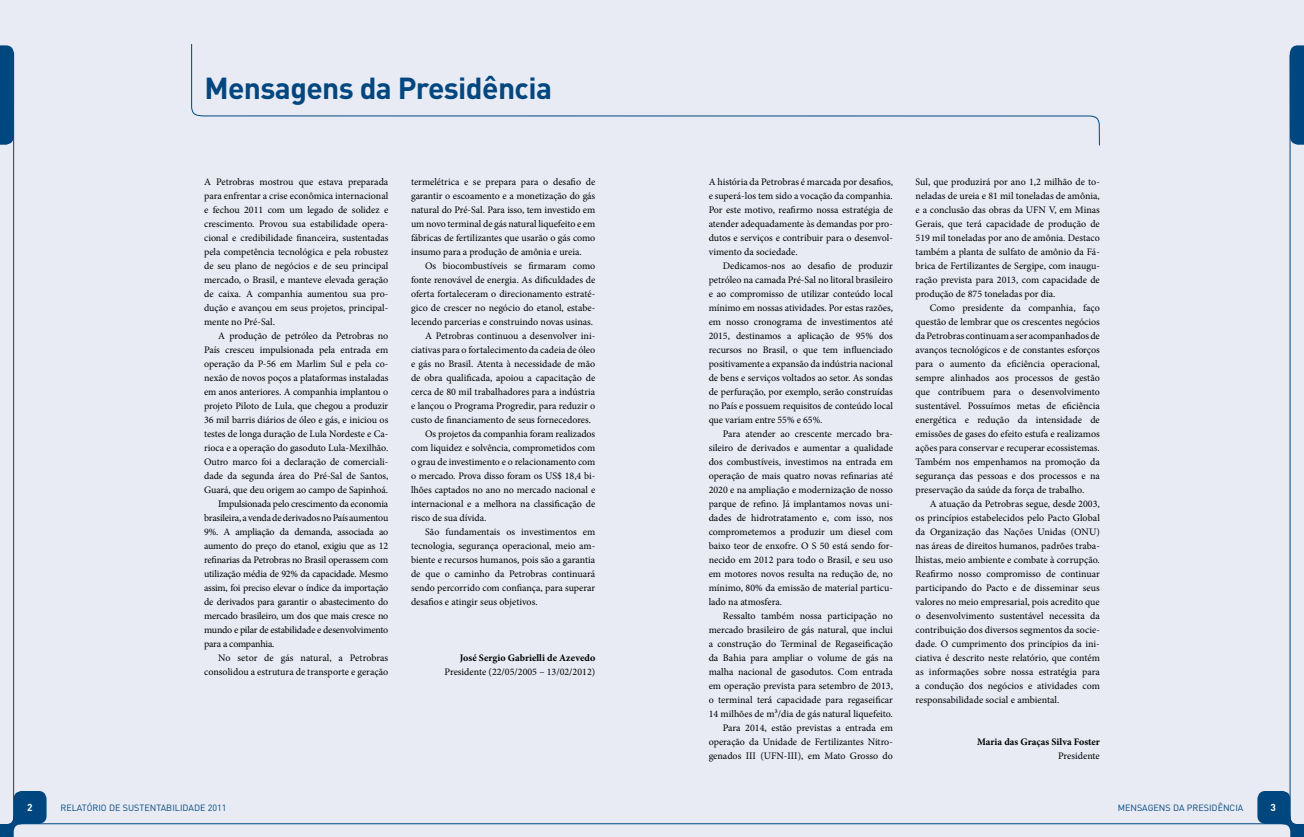
<style>
.page{position:relative;width:1304px;height:837px;background:#fff}
.page>*{position:absolute;margin:0;border:0;box-sizing:border-box;transform-origin:0 0}
.t1{font:700 30px "DIN";letter-spacing:-.02em;color:#00467f}
.t2{font:10px/14px "Minion Pro";letter-spacing:-.005em;color:#000;text-align:justify}
.t3{font:700 10px "Minion Pro";color:#000}
.t4{font:700 10px "DIN";color:#fff}
.t5{font:9px "DIN";color:#00467f}
</style>
<div class="page">
<div style="left:0;top:0;width:1304px;height:836px;background:#e8ebf3"></div>
<svg style="left:0;top:790px;width:47px;height:46px;background:#628cb0"></svg>
<svg style="left:0;top:45px;width:14px;height:100px"></svg>
<hr style="left:13px;top:53px;width:1px;height:771px;background:#00467f">
<hr style="left:18px;top:823px;width:1270px;height:1px;background:#00467f">
<svg style="left:1257px;top:790px;width:47px;height:46px;background:#618baf"></svg>
<svg style="left:1290px;top:45px;width:14px;height:100px"></svg>
<hr style="left:1290px;top:55px;width:1px;height:769px;background:#00467f">
<div style="left:191px;top:43px;width:909px;height:103px;background:#e8ebf3"></div>
<h1 class="t1" style="left:204px;top:68px;width:349px">Mensagens da Presidência</h1>
<p class="t2" style="left:204px;top:174px;width:186px">A Petrobras mostrou que estava preparada para enfrentar a crise econômica internacional e fechou 2011 com um legado de solidez e crescimento. Provou sua estabilidade opera&shy;cional e credibilidade financeira, sustentadas pela competência tecnológica e pela robustez de seu plano de negócios e de seu principal mercado, o Brasil, e manteve elevada geração de caixa. A companhia aumentou sua pro&shy;dução e avançou em seus projetos, principal&shy;mente no Pré-Sal.</p>
<p class="t2" style="left:218px;top:328px;width:172px">A produção de petróleo da Petrobras no</p>
<p class="t2" style="left:204px;top:342px;width:186px">País cresceu impulsionada pela entrada em</p>
<p class="t2" style="left:204px;top:356px;width:186px">operação da P-56 em Marlim Sul e pela co-</p>
<p class="t2" style="left:204px;top:370px;width:186px">nexão de novos poços a plataformas instaladas</p>
<p class="t2" style="left:204px;top:384px;width:186px">em anos anteriores. A companhia implantou o</p>
<p class="t2" style="left:204px;top:398px;width:186px">projeto Piloto de Lula, que chegou a produzir</p>
<p class="t2" style="left:204px;top:412px;width:186px">36 mil barris diários de óleo e gás, e iniciou os</p>
<p class="t2" style="left:204px;top:426px;width:186px">testes de longa duração de Lula Nordeste e Ca-</p>
<p class="t2" style="left:204px;top:440px;width:186px">rioca e a operação do gasoduto Lula-Mexilhão.</p>
<p class="t2" style="left:204px;top:454px;width:186px">Outro marco foi a declaração de comerciali-</p>
<p class="t2" style="left:204px;top:468px;width:186px">dade da segunda área do Pré-Sal de Santos,</p>
<p class="t2" style="left:204px;top:482px;width:186px">Guará, que deu origem ao campo de Sapinhoá.</p>
<p class="t2" style="left:218px;top:496px;width:172px">Impulsionada pelo crescimento da economia</p>
<p class="t2" style="left:204px;top:510px;width:186px">brasileira, a venda de derivados no País aumentou</p>
<p class="t2" style="left:204px;top:524px;width:186px">9%. A ampliação da demanda, associada ao</p>
<p class="t2" style="left:204px;top:538px;width:186px">aumento do preço do etanol, exigiu que as 12</p>
<p class="t2" style="left:204px;top:552px;width:186px">refinarias da Petrobras no Brasil operassem com</p>
<p class="t2" style="left:204px;top:566px;width:186px">utilização média de 92% da capacidade. Mesmo</p>
<p class="t2" style="left:204px;top:580px;width:186px">assim, foi preciso elevar o índice da importação</p>
<p class="t2" style="left:204px;top:594px;width:186px">de derivados para garantir o abastecimento do</p>
<p class="t2" style="left:204px;top:608px;width:186px">mercado brasileiro, um dos que mais cresce no</p>
<p class="t2" style="left:204px;top:622px;width:186px">mundo e pilar de estabilidade e desenvolvimento</p>
<p class="t2" style="left:204px;top:636px;width:72px">para a companhia.</p>
<p class="t2" style="left:218px;top:650px;width:172px">No setor de gás natural, a Petrobras</p>
<p class="t2" style="left:204px;top:664px;width:186px">consolidou a estrutura de transporte e geração</p>
<p class="t2" style="left:411px;top:174px;width:186px">termelétrica e se prepara para o desafio de garantir o escoamento e a monetização do gás natural do Pré-Sal. Para isso, tem investido em um novo terminal de gás natural liquefeito e em fábricas de fertilizantes que usarão o gás como insumo para a produção de amônia e ureia.</p>
<p class="t2" style="left:425px;top:258px;width:172px">Os biocombustíveis se firmaram como</p>
<p class="t2" style="left:411px;top:272px;width:186px">fonte renovável de energia. As dificuldades de</p>
<p class="t2" style="left:411px;top:286px;width:186px">oferta fortaleceram o direcionamento estraté-</p>
<p class="t2" style="left:411px;top:300px;width:186px">gico de crescer no negócio do etanol, estabe-</p>
<p class="t2" style="left:411px;top:314px;width:184px">lecendo parcerias e construindo novas usinas.</p>
<p class="t2" style="left:425px;top:328px;width:172px">A Petrobras continuou a desenvolver ini-</p>
<p class="t2" style="left:411px;top:342px;width:186px">ciativas para o fortalecimento da cadeia de óleo</p>
<p class="t2" style="left:411px;top:356px;width:186px">e gás no Brasil. Atenta à necessidade de mão</p>
<p class="t2" style="left:411px;top:370px;width:186px">de obra qualificada, apoiou a capacitação de</p>
<p class="t2" style="left:411px;top:384px;width:186px">cerca de 80 mil trabalhadores para a indústria</p>
<p class="t2" style="left:411px;top:398px;width:186px">e lançou o Programa Progredir, para reduzir o</p>
<p class="t2" style="left:411px;top:412px;width:182px">custo de financiamento de seus fornecedores.</p>
<p class="t2" style="left:425px;top:426px;width:172px">Os projetos da companhia foram realizados</p>
<p class="t2" style="left:411px;top:440px;width:186px">com liquidez e solvência, comprometidos com</p>
<p class="t2" style="left:411px;top:454px;width:186px">o grau de investimento e o relacionamento com</p>
<p class="t2" style="left:411px;top:468px;width:186px">o mercado. Prova disso foram os US$ 18,4 bi-</p>
<p class="t2" style="left:411px;top:482px;width:186px">lhões captados no ano no mercado nacional e</p>
<p class="t2" style="left:411px;top:496px;width:186px">internacional e a melhora na classificação de</p>
<p class="t2" style="left:411px;top:510px;width:77px">risco de sua dívida.</p>
<p class="t2" style="left:425px;top:524px;width:172px">São fundamentais os investimentos em</p>
<p class="t2" style="left:411px;top:538px;width:186px">tecnologia, segurança operacional, meio am-</p>
<p class="t2" style="left:411px;top:552px;width:186px">biente e recursos humanos, pois são a garantia</p>
<p class="t2" style="left:411px;top:566px;width:186px">de que o caminho da Petrobras continuará</p>
<p class="t2" style="left:411px;top:580px;width:186px">sendo percorrido com confiança, para superar</p>
<p class="t2" style="left:411px;top:594px;width:128px">desafios e atingir seus objetivos.</p>
<p class="t3" style="left:460px;top:650px;width:137px">José Sergio Gabrielli de Azevedo</p>
<p class="t2" style="left:445px;top:664px;width:152px">Presidente (22/05/2005 – 13/02/2012)</p>
<p class="t2" style="left:709px;top:174px;width:186px">A história da Petrobras é marcada por desafios, e superá-los tem sido a vocação da companhia.<br>Por este motivo, reafirmo nossa estratégia de atender adequadamente às demandas por pro&shy;dutos e serviços e contribuir para o desenvol&shy;vimento da sociedade.</p>
<p class="t2" style="left:709px;top:258px;width:186px;text-indent:14px">Dedicamos-nos ao desafio de produzir petróleo na camada Pré-Sal no litoral brasileiro e ao compromisso de utilizar conteúdo local mínimo em nossas atividades. Por estas razões, em nosso cronograma de investimentos até 2015, destinamos a aplicação de 95% dos recursos no Brasil, o que tem influenciado positivamente a expansão da indústria nacional de bens e serviços voltados ao setor. As sondas de perfuração, por exemplo, serão construídas no País e possuem requisitos de conteúdo local que variam entre 55% e 65%.</p>
<p class="t2" style="left:709px;top:426px;width:186px;text-indent:14px">Para atender ao crescente mercado bra&shy;sileiro de derivados e aumentar a qualidade dos combustíveis, investimos na entrada em operação de mais quatro novas refinarias até 2020 e na ampliação e modernização de nosso parque de refino. Já implantamos novas uni&shy;dades de hidrotratamento e, com isso, nos comprometemos a produzir um diesel com baixo teor de enxofre. O S 50 está sendo for&shy;necido em 2012 para todo o Brasil, e seu uso em motores novos resulta na redução de, no mínimo, 80% da emissão de material particu&shy;lado na atmosfera.</p>
<p class="t2" style="left:709px;top:608px;width:186px;text-align:right">Ressalto também nossa participação no mercado brasileiro de gás natural, que inclui a construção do Terminal de Regaseificação da Bahia para ampliar o volume de gás na malha nacional de gasodutos. Com entrada em operação prevista para setembro de 2013, o terminal terá capacidade para regaseificar 14 milhões de m³/dia de gás natural liquefeito.<br>Para 2014, estão previstas a entrada em operação da Unidade de Fertilizantes Nitro&shy;genados III (UFN-III), em Mato Grosso do</p>
<p class="t2" style="left:916px;top:174px;width:186px">Sul, que produzirá por ano 1,2 milhão de to&shy;neladas de ureia e 81 mil toneladas de amônia, e a conclusão das obras da UFN V, em Minas Gerais, que terá capacidade de produção de 519 mil toneladas por ano de amônia. Destaco também a planta de sulfato de amônio da Fá&shy;brica de Fertilizantes de Sergipe, com inaugu&shy;ração prevista para 2013, com capacidade de produção de 875 toneladas por dia.</p>
<p class="t2" style="left:916px;top:300px;width:186px;text-indent:14px">Como presidente da companhia, faço questão de lembrar que os crescentes negócios da Petrobras continuam a ser acompanhados de avanços tecnológicos e de constantes esforços para o aumento da eficiência operacional, sempre alinhados aos processos de gestão que contribuem para o desenvolvimento sustentável. Possuímos metas de eficiência energética e redução da intensidade de emissões de gases do efeito estufa e realizamos ações para conservar e recuperar ecossistemas.<br>Também nos empenhamos na promoção da segurança das pessoas e dos processos e na preservação da saúde da força de trabalho.</p>
<p class="t2" style="left:916px;top:496px;width:186px;text-indent:14px">A atuação da Petrobras segue, desde 2003, os princípios estabelecidos pelo Pacto Global da Organização das Nações Unidas (ONU) nas áreas de direitos humanos, padrões traba&shy;lhistas, meio ambiente e combate à corrupção.<br>Reafirmo nosso compromisso de continuar participando do Pacto e de disseminar seus valores no meio empresarial, pois acredito que o desenvolvimento sustentável necessita da contribuição dos diversos segmentos da socie&shy;dade. O cumprimento dos princípios da ini&shy;ciativa é descrito neste relatório, que contém as informações sobre nossa estratégia para a condução dos negócios e atividades com responsabilidade social e ambiental.</p>
<p class="t3" style="left:977px;top:734px;width:124px">Maria das Graças Silva Foster</p>
<p class="t2" style="left:1058px;top:748px;width:43px">Presidente</p>
<p class="t4" style="left:27px;top:800px;width:7px">2</p>
<p class="t5" style="left:61px;top:801px;width:167px">RELATÓRIO DE SUSTENTABILIDADE 2011</p>
<p class="t5" style="left:1118px;top:801px;width:127px">MENSAGENS DA PRESIDÊNCIA</p>
<p class="t4" style="left:1271px;top:800px;width:7px">3</p>
</div>
